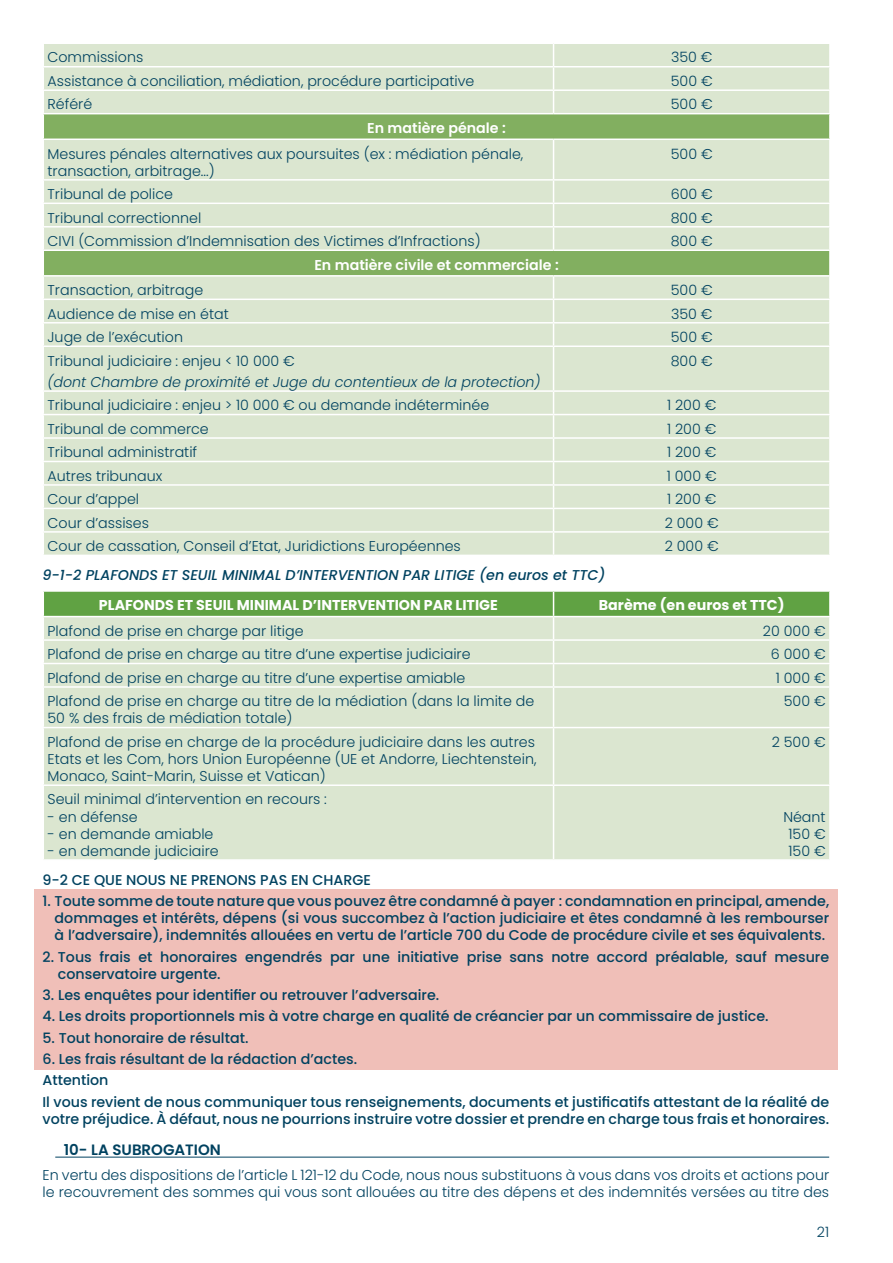
<style>
.page{position:relative;width:893px;height:1263px;background:#fff}
.page>*{position:absolute;margin:0;border:0;box-sizing:border-box;transform-origin:0 0}
.t1{font:600 15px "Poppins";color:#004260}
.t2{font:300 14.25px/17.1px "Poppins";color:#004260}
.t3{font:500 14.25px/17.1px "Poppins";color:#004260}
.t4{font:700 14.25px "Poppins";color:#fff}
.t5{font:italic 500 14.25px "Poppins";color:#004260}
.t6{font:italic 300 14.25px "Poppins";color:#004260}
.t7{font:600 14.25px "Poppins";color:#fff}
</style>
<div class="page">
<div style="left:34px;top:889px;width:804px;height:180px;background:#f0bfb8"></div>
<hr style="left:55px;top:1157px;width:774px;height:1px;background:#004260">
<div style="left:44px;top:44px;width:785px;height:511px;background:#dbe6d0"></div>
<svg style="left:44px;top:114px;width:785px;height:161px;background:#bfd4ad"></svg>
<hr style="left:43px;top:66px;width:511px;height:1px;background:#fff">
<hr style="left:554px;top:66px;width:277px;height:1px;background:#fff">
<hr style="left:43px;top:89px;width:511px;height:2px;background:#fff">
<hr style="left:554px;top:89px;width:277px;height:2px;background:#fff">
<svg style="left:553px;top:44px;width:1px;height:69px"></svg>
<hr style="left:43px;top:113px;width:511px;height:1px;background:#fff">
<hr style="left:554px;top:113px;width:277px;height:1px;background:#fff">
<hr style="left:43px;top:139px;width:511px;height:1px;background:#fff">
<hr style="left:554px;top:139px;width:277px;height:1px;background:#fff">
<hr style="left:553px;top:140px;width:1px;height:39px;background:#fff">
<hr style="left:43px;top:179px;width:511px;height:2px;background:#fff">
<hr style="left:554px;top:179px;width:277px;height:2px;background:#fff">
<hr style="left:43px;top:203px;width:511px;height:1px;background:#fff">
<hr style="left:554px;top:203px;width:277px;height:1px;background:#fff">
<hr style="left:43px;top:226px;width:511px;height:2px;background:#fff">
<hr style="left:554px;top:226px;width:277px;height:2px;background:#fff">
<svg style="left:553px;top:181px;width:1px;height:68px"></svg>
<hr style="left:43px;top:299px;width:511px;height:1px;background:#fff">
<hr style="left:554px;top:299px;width:277px;height:1px;background:#fff">
<hr style="left:43px;top:322px;width:511px;height:2px;background:#fff">
<hr style="left:554px;top:322px;width:277px;height:2px;background:#fff">
<svg style="left:553px;top:277px;width:1px;height:68px"></svg>
<hr style="left:43px;top:345px;width:511px;height:2px;background:#fff">
<hr style="left:554px;top:345px;width:277px;height:2px;background:#fff">
<hr style="left:553px;top:347px;width:1px;height:43px;background:#fff">
<hr style="left:43px;top:390px;width:511px;height:2px;background:#fff">
<hr style="left:554px;top:390px;width:277px;height:2px;background:#fff">
<hr style="left:43px;top:414px;width:511px;height:1px;background:#fff">
<hr style="left:554px;top:414px;width:277px;height:1px;background:#fff">
<hr style="left:43px;top:437px;width:511px;height:2px;background:#fff">
<hr style="left:554px;top:437px;width:277px;height:2px;background:#fff">
<hr style="left:43px;top:461px;width:511px;height:1px;background:#fff">
<hr style="left:554px;top:461px;width:277px;height:1px;background:#fff">
<hr style="left:43px;top:484px;width:511px;height:2px;background:#fff">
<hr style="left:554px;top:484px;width:277px;height:2px;background:#fff">
<hr style="left:43px;top:508px;width:511px;height:1px;background:#fff">
<hr style="left:554px;top:508px;width:277px;height:1px;background:#fff">
<hr style="left:43px;top:531px;width:511px;height:2px;background:#fff">
<hr style="left:554px;top:531px;width:277px;height:2px;background:#fff">
<svg style="left:553px;top:392px;width:1px;height:163px"></svg>
<hr style="left:43px;top:249px;width:511px;height:2px;background:#fff">
<hr style="left:554px;top:249px;width:277px;height:2px;background:#fff">
<hr style="left:43px;top:275px;width:511px;height:2px;background:#fff">
<hr style="left:554px;top:275px;width:277px;height:2px;background:#fff">
<div style="left:44px;top:688px;width:785px;height:171px;background:#dbe6d0"></div>
<svg style="left:43px;top:591px;width:787px;height:95px;background:#bdd6af"></svg>
<hr style="left:829px;top:664px;width:2px;height:22px;background:#fff">
<hr style="left:553px;top:688px;width:1px;height:39px;background:#fff">
<hr style="left:43px;top:727px;width:511px;height:1px;background:#fff">
<hr style="left:554px;top:727px;width:277px;height:1px;background:#fff">
<hr style="left:553px;top:728px;width:1px;height:56px;background:#fff">
<hr style="left:43px;top:784px;width:511px;height:2px;background:#fff">
<hr style="left:554px;top:784px;width:277px;height:2px;background:#fff">
<hr style="left:553px;top:786px;width:1px;height:73px;background:#fff">
<p class="t2" style="left:48px;top:49px;width:97px">Commissions</p>
<p class="t2" style="left:671px;top:49px;width:43px">350 €</p>
<p class="t2" style="left:48px;top:73px;width:428px">Assistance à conciliation, médiation, procédure participative</p>
<p class="t2" style="left:671px;top:73px;width:43px">500 €</p>
<p class="t2" style="left:48px;top:96px;width:46px">Référé</p>
<p class="t2" style="left:671px;top:96px;width:43px">500 €</p>
<p class="t7" style="left:367px;top:119px;width:140px">En matière pénale :</p>
<p class="t2" style="left:48px;top:145px;width:477px">Mesures pénales alternatives aux poursuites (ex : médiation pénale, transaction, arbitrage...)</p>
<p class="t2" style="left:671px;top:145px;width:43px">500 €</p>
<p class="t2" style="left:48px;top:186px;width:127px">Tribunal de police</p>
<p class="t2" style="left:671px;top:186px;width:44px">600 €</p>
<p class="t2" style="left:48px;top:209px;width:155px">Tribunal correctionnel</p>
<p class="t2" style="left:671px;top:209px;width:44px">800 €</p>
<p class="t2" style="left:48px;top:233px;width:435px">CIVI (Commission d’Indemnisation des Victimes d’Infractions)</p>
<p class="t2" style="left:671px;top:233px;width:44px">800 €</p>
<p class="t7" style="left:314px;top:256px;width:246px">En matière civile et commerciale :</p>
<p class="t2" style="left:48px;top:282px;width:157px">Transaction, arbitrage</p>
<p class="t2" style="left:671px;top:282px;width:43px">500 €</p>
<p class="t2" style="left:48px;top:305px;width:183px">Audience de mise en état</p>
<p class="t2" style="left:671px;top:305px;width:43px">350 €</p>
<p class="t2" style="left:48px;top:329px;width:137px">Juge de l’exécution</p>
<p class="t2" style="left:671px;top:329px;width:43px">500 €</p>
<p class="t2" style="left:48px;top:352px;width:249px">Tribunal judiciaire : enjeu &lt; 10 000 €</p>
<p class="t6" style="left:48px;top:373px;width:494px">(dont Chambre de proximité et Juge du contentieux de la protection)</p>
<p class="t2" style="left:671px;top:352px;width:44px">800 €</p>
<p class="t2" style="left:48px;top:397px;width:443px">Tribunal judiciaire : enjeu &gt; 10 000 € ou demande indéterminée</p>
<p class="t2" style="left:667px;top:397px;width:51px">1 200 €</p>
<p class="t2" style="left:48px;top:420px;width:163px">Tribunal de commerce</p>
<p class="t2" style="left:667px;top:420px;width:51px">1 200 €</p>
<p class="t2" style="left:48px;top:444px;width:151px">Tribunal administratif</p>
<p class="t2" style="left:667px;top:444px;width:51px">1 200 €</p>
<p class="t2" style="left:48px;top:467px;width:116px">Autres tribunaux</p>
<p class="t2" style="left:667px;top:467px;width:51px">1 000 €</p>
<p class="t2" style="left:48px;top:491px;width:93px">Cour d’appel</p>
<p class="t2" style="left:667px;top:491px;width:51px">1 200 €</p>
<p class="t2" style="left:48px;top:514px;width:103px">Cour d’assises</p>
<p class="t2" style="left:665px;top:514px;width:55px">2 000 €</p>
<p class="t2" style="left:48px;top:538px;width:415px">Cour de cassation, Conseil d’Etat, Juridictions Européennes</p>
<p class="t2" style="left:665px;top:538px;width:55px">2 000 €</p>
<p class="t5" style="left:43px;top:567px;width:564px">9-1-2 PLAFONDS ET SEUIL MINIMAL D’INTERVENTION PAR LITIGE (en euros et TTC)</p>
<p class="t4" style="left:99px;top:597px;width:400px">PLAFONDS ET SEUIL MINIMAL D’INTERVENTION PAR LITIGE</p>
<p class="t4" style="left:599px;top:597px;width:187px">Barème (en euros et TTC)</p>
<p class="t2" style="left:48px;top:622px;width:258px">Plafond de prise en charge par litige</p>
<p class="t2" style="left:763px;top:622px;width:64px">20 000 €</p>
<p class="t2" style="left:48px;top:646px;width:425px">Plafond de prise en charge au titre d’une expertise judiciaire</p>
<p class="t2" style="left:771px;top:646px;width:56px">6 000 €</p>
<p class="t2" style="left:48px;top:669px;width:419px">Plafond de prise en charge au titre d’une expertise amiable</p>
<p class="t2" style="left:776px;top:669px;width:51px">1 000 €</p>
<p class="t2" style="left:48px;top:693px;width:488px">Plafond de prise en charge au titre de la médiation (dans la limite de<br>50 % des frais de médiation totale)</p>
<p class="t2" style="left:784px;top:693px;width:43px">500 €</p>
<p class="t2" style="left:48px;top:733px;width:490px;text-align:justify">Plafond de prise en charge de la procédure judiciaire dans les autres Etats et les Com, hors Union Européenne (UE et Andorre, Liechtenstein, Monaco, Saint-Marin, Suisse et Vatican)</p>
<p class="t2" style="left:772px;top:733px;width:55px">2 500 €</p>
<p class="t2" style="left:48px;top:791px;width:281px">Seuil minimal d’intervention en recours :</p>
<p class="t2" style="left:48px;top:808px;width:92px">- en défense</p>
<p class="t2" style="left:48px;top:825px;width:167px">- en demande amiable</p>
<p class="t2" style="left:48px;top:842px;width:173px">- en demande judiciaire</p>
<p class="t2" style="left:783px;top:808px;width:44px;text-align:center">Néant<br>150 €<br>150 €</p>
<p class="t3" style="left:43px;top:871px;width:330px">9-2 CE QUE NOUS NE PRENONS PAS EN CHARGE</p>
<p class="t3" style="left:55px;top:892px;width:776px;text-align:justify;text-indent:-12px">1. Toute somme de toute nature que vous pouvez être condamné à payer : condamnation en principal, amende, dommages et intérêts, dépens (si vous succombez à l’action judiciaire et êtes condamné à les rembourser à l’adversaire), indemnités allouées en vertu de l’article 700 du Code de procédure civile et ses équivalents.</p>
<p class="t3" style="left:58px;top:948px;width:773px;text-indent:-15px">2. Tous frais et honoraires engendrés par une initiative prise sans notre accord préalable, sauf mesure conservatoire urgente.</p>
<p class="t3" style="left:43px;top:986px;width:398px">3. Les enquêtes pour identifier ou retrouver l’adversaire.</p>
<p class="t3" style="left:43px;top:1008px;width:728px">4. Les droits proportionnels mis à votre charge en qualité de créancier par un commissaire de justice.</p>
<p class="t3" style="left:43px;top:1029px;width:207px">5. Tout honoraire de résultat.</p>
<p class="t3" style="left:43px;top:1048px;width:788px;line-height:21.3px">6. Les frais résultant de la rédaction d’actes.<br>Attention<br>Il vous revient de nous communiquer tous renseignements, documents et justificatifs attestant de la réalité de</p>
<p class="t3" style="left:43px;top:1110px;width:788px">votre préjudice. À défaut, nous ne pourrions instruire votre dossier et prendre en charge tous frais et honoraires.</p>
<p class="t1" style="left:64px;top:1140px;width:159px">10- LA SUBROGATION</p>
<p class="t2" style="left:43px;top:1167px;width:788px">En vertu des dispositions de l’article L 121-12 du Code, nous nous substituons à vous dans vos droits et actions pour le recouvrement des sommes qui vous sont allouées au titre des dépens et des indemnités versées au titre des</p>
<p class="t2" style="left:817px;top:1224px;width:14px">21</p>
</div>
